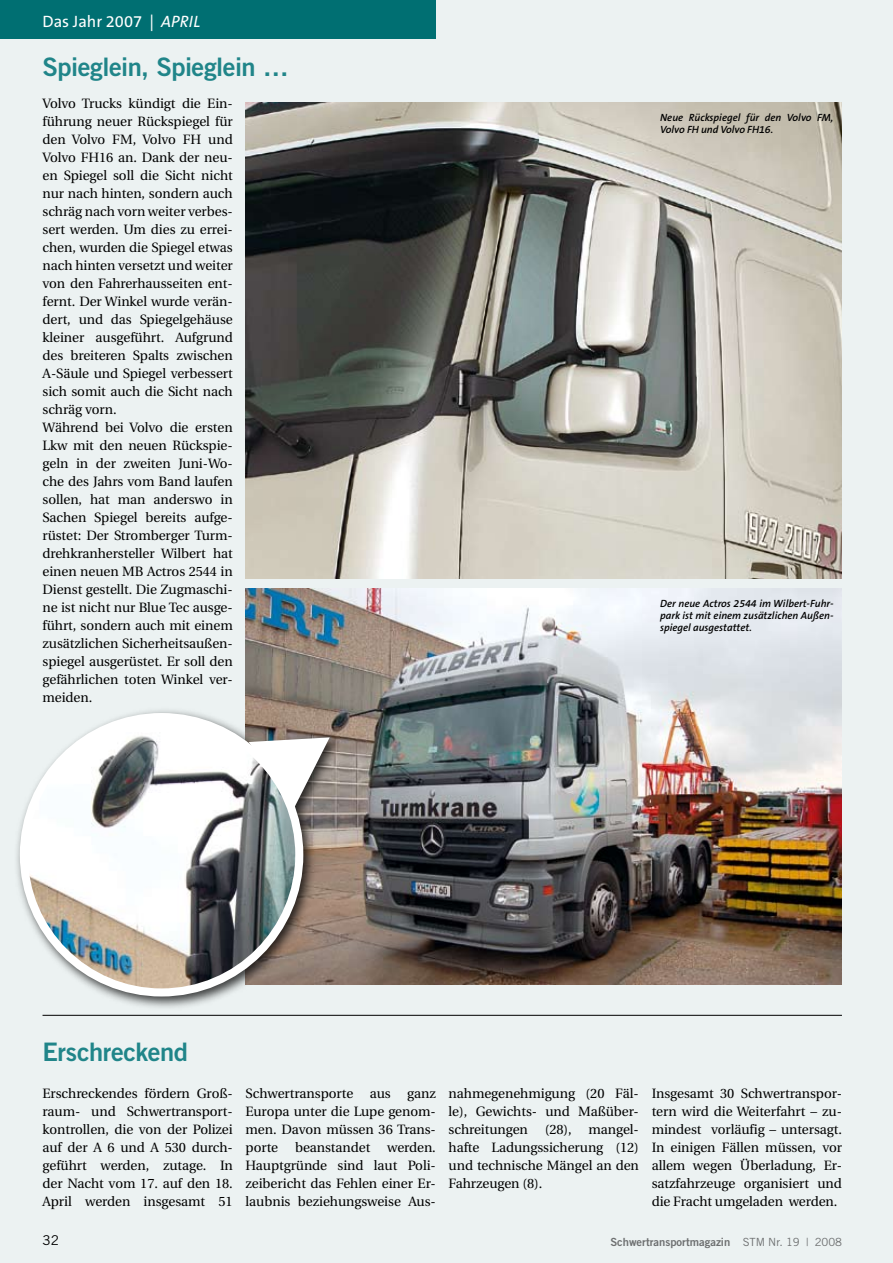
<style>
.page{position:relative;width:893px;height:1263px;background:#ecf2f2}
.page>*{position:absolute;margin:0;border:0;box-sizing:border-box;transform-origin:0 0}
.t1{font:25.5px "Trade Gothic Bold Two";letter-spacing:-.02em;color:#208589}
.t2{font:16.5px "The Sans B5 Plain";color:#fff}
.t3{font:13.5px/18px "Utopia";letter-spacing:-.005em;color:#000;text-align:justify}
.t4{font:13.5px "Trade Gothic";color:#000}
.t5{font:11.25px "Trade Gothic Bold Two";color:#6e7071}
.t6{font:italic 600 10.5px/12.3px "The Sans B6";color:#000;text-align:justify}
.s1{font-style:italic}
.s2{font-family:"Trade Gothic"}
</style>
<div class="page">
<div style="left:0;top:0;width:436px;height:39px;background:#006f72"></div>
<img style="left:246px;top:588px;width:596px;height:397px">
<div style="left:14px;top:706px;width:329px;height:306px;background:#000;opacity:.75"></div>
<img style="left:24px;top:717px;width:275px;height:275px;border-radius:50%">
<div style="left:20px;top:713px;width:283px;height:283px;border:8px solid #fff;border-radius:50%"></div>
<svg style="left:249px;top:737px;width:81px;height:73px;background:#bfbfbe"></svg>
<img style="left:246px;top:102px;width:596px;height:476px">
<hr style="left:43px;top:1015px;width:799px;height:1px;background:#000">
<p class="t2" style="left:43px;top:13px;width:159px">Das Jahr 2007 | <span class="s1">April</span></p>
<h1 class="t1" style="left:43px;top:51px;width:248px">Spieglein, Spieglein …</h1>
<p class="t3" style="left:43px;top:95px;width:192px;text-align:left">Volvo Trucks kündigt die Ein&shy;führung neuer Rückspiegel für den Volvo FM, Volvo FH und<br>Volvo FH16 an. Dank der neu&shy;en Spiegel soll die Sicht nicht nur nach hinten, sondern auch schräg nach vorn weiter verbes&shy;sert werden. Um dies zu errei&shy;chen, wurden die Spiegel etwas nach hinten versetzt und weiter von den Fahrerhausseiten ent&shy;fernt. Der Winkel wurde verän&shy;dert, und das Spiegelgehäuse kleiner ausgeführt. Aufgrund des breiteren Spalts zwischen<br>A-Säule und Spiegel verbessert sich somit auch die Sicht nach schräg vorn.<br>Während bei Volvo die ersten<br>Lkw mit den neuen Rückspie&shy;geln in der zweiten Juni-Wo&shy;che des Jahrs vom Band laufen sollen, hat man anderswo in<br>Sachen Spiegel bereits aufge&shy;rüstet: Der Stromberger Turm&shy;drehkranhersteller Wilbert hat einen neuen MB Actros 2544 in<br>Dienst gestellt. Die Zugmaschi&shy;ne ist nicht nur Blue Tec ausge&shy;führt, sondern auch mit einem zusätzlichen Sicherheitsaußen&shy;spiegel ausgerüstet. Er soll den gefährlichen toten Winkel ver&shy;meiden.</p>
<h1 class="t1" style="left:43px;top:1036px;width:147px">Erschreckend</h1>
<p class="t6" style="left:660px;top:111px;width:175px">Neue Rückspiegel für den Volvo FM,<br>Volvo FH und Volvo FH16.</p>
<p class="t6" style="left:660px;top:597px;width:175px">Der neue Actros 2544 im Wilbert-Fuhr&shy;park ist mit einem zusätzlichen Außen&shy;spiegel ausgestattet.</p>
<p class="t3" style="left:43px;top:1085px;width:192px">Erschreckendes fördern Groß&shy;raum- und Schwertransport&shy;kontrollen, die von der Polizei auf der A 6 und A 530 durch&shy;geführt werden, zutage. In der Nacht vom 17. auf den 18.<br>April werden insgesamt 51</p>
<p class="t3" style="left:246px;top:1085px;width:192px">Schwertransporte aus ganz Europa unter die Lupe genom&shy;men. Davon müssen 36 Trans&shy;porte beanstandet werden.<br>Hauptgründe sind laut Poli&shy;zeibericht das Fehlen einer Er&shy;laubnis beziehungsweise Aus-</p>
<p class="t3" style="left:449px;top:1085px;width:192px">nahmegenehmigung (20 Fäl&shy;le), Gewichts- und Maßüber&shy;schreitungen (28), mangel&shy;hafte Ladungssicherung (12) und technische Mängel an den Fahrzeugen (8).</p>
<p class="t3" style="left:652px;top:1085px;width:192px">Insgesamt 30 Schwertranspor&shy;tern wird die Weiterfahrt – zu&shy;mindest vorläufig – untersagt.<br>In einigen Fällen müssen, vor allem wegen Überladung, Er&shy;satzfahrzeuge organisiert und die Fracht umgeladen werden.</p>
<p class="t4" style="left:43px;top:1232px;width:18px">32</p>
<p class="t5" style="left:610px;top:1235px;width:233px">Schwertransportmagazin <span class="s2">STM Nr. 1 9 | 2008</span></p>
</div>
